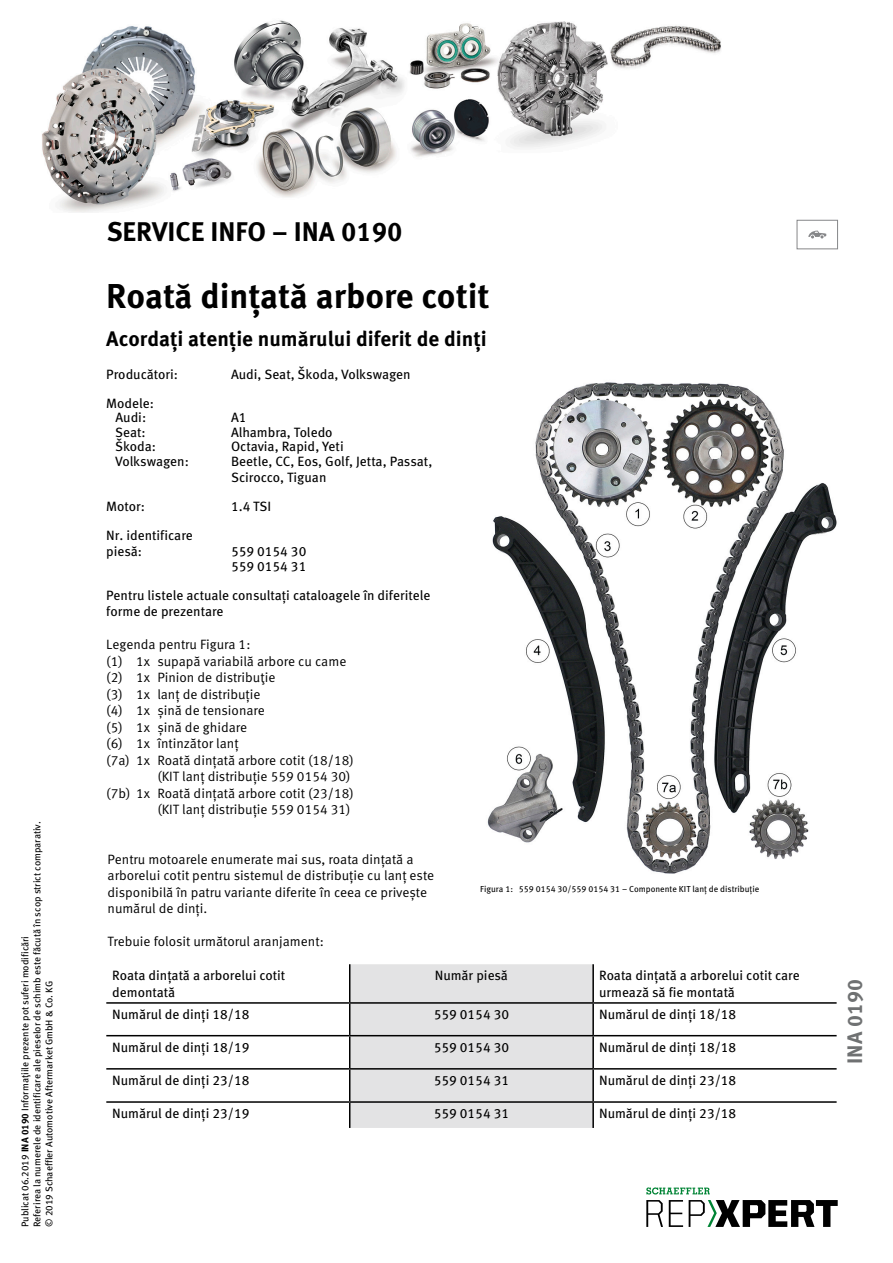
<style>
.page{position:relative;width:893px;height:1263px;background:#fff}
.page>*{position:absolute;margin:0;border:0;box-sizing:border-box;transform-origin:0 0}
.t1{font:700 34.5px "Meta Pro";color:#000}
.t2{font:700 27px "Meta Pro";color:#000}
.t3{font:700 21px "Meta Pro";color:#000}
.t4{font:700 21px "Meta Pro";color:#6f7172}
.t5{font:13.5px/16.5px "Meta Pro";color:#000}
.t6{font:13.5px/16.5px "Meta Pro Norm";color:#000}
.t7{font:9.75px/12px "Meta Pro";color:#000}
.t8{font:8.7px "Meta Pro";color:#000}
.s1{font-weight:700}
</style>
<div class="page">
<img style="left:487px;top:382px;width:350px;height:492px">
<hr style="left:592px;top:964px;width:2px;height:38px;background:#000">
<hr style="left:106px;top:1002px;width:244px;height:2px;background:#000">
<hr style="left:593px;top:1002px;width:244px;height:2px;background:#000">
<hr style="left:592px;top:1004px;width:2px;height:31px;background:#000">
<hr style="left:106px;top:1035px;width:244px;height:1px;background:#000">
<hr style="left:593px;top:1035px;width:244px;height:1px;background:#000">
<hr style="left:592px;top:1036px;width:2px;height:32px;background:#000">
<hr style="left:106px;top:1068px;width:244px;height:1px;background:#000">
<hr style="left:593px;top:1068px;width:244px;height:1px;background:#000">
<hr style="left:592px;top:1069px;width:2px;height:32px;background:#000">
<hr style="left:106px;top:1101px;width:244px;height:2px;background:#000">
<div style="left:349px;top:964px;width:244px;height:164px;background:#e3e3e4"></div>
<hr style="left:593px;top:1101px;width:244px;height:2px;background:#000">
<hr style="left:592px;top:1103px;width:2px;height:25px;background:#000">
<div style="left:797px;top:220px;width:41px;height:29px;border:1px solid #868789"></div>
<svg style="left:808px;top:231px;width:18px;height:7px"></svg>
<img style="left:42px;top:20px;width:679px;height:193px">
<svg style="left:646px;top:1200px;width:17px;height:27px"></svg>
<svg style="left:669px;top:1200px;width:14px;height:27px"></svg>
<svg style="left:689px;top:1200px;width:149px;height:27px"></svg>
<svg style="left:646px;top:1187px;width:64px;height:7px"></svg>
<p class="t7" style="left:19px;top:1227px;width:407px;rotate:-90deg">Publicat 06.2019 <span class="s1">INA 0190</span> Informaţiile prezente pot suferi modificări<br>Referirea la numerele de identificare ale pieselor de schimb este făcută în scop strict comparativ. © 2019 Schaeffler Automotive Aftermarket GmbH &amp; Co. KG</p>
<h2 class="t2" style="left:107px;top:210px;width:297px">SERVICE INFO – INA 0190</h2>
<h1 class="t1" style="left:106px;top:269px;width:385px">Roată dințată arbore cotit</h1>
<h3 class="t3" style="left:106px;top:323px;width:382px">Acordați atenție numărului diferit de dinți</h3>
<p class="t5" style="left:106px;top:365px;width:73px">Producători:</p>
<p class="t5" style="left:231px;top:365px;width:181px">Audi, Seat, Škoda, Volkswagen</p>
<p class="t5" style="left:106px;top:395px;width:49px;line-height:14.4px;text-align:center">Modele:<br>Audi:</p>
<p class="t5" style="left:231px;top:408px;width:17px">A1</p>
<p class="t5" style="left:115px;top:423px;width:32px">Seat:</p>
<p class="t5" style="left:231px;top:423px;width:103px">Alhambra, Toledo</p>
<p class="t5" style="left:115px;top:437px;width:42px">Škoda:</p>
<p class="t5" style="left:231px;top:437px;width:114px">Octavia, Rapid, Yeti</p>
<p class="t5" style="left:115px;top:452px;width:75px">Volkswagen:</p>
<p class="t5" style="left:231px;top:452px;width:203px">Beetle, CC, Eos, Golf, Jetta, Passat,<br>Scirocco, Tiguan</p>
<p class="t5" style="left:106px;top:497px;width:40px">Motor:</p>
<p class="t5" style="left:231px;top:497px;width:42px">1.4 TSI</p>
<p class="t5" style="left:106px;top:526px;width:88px">Nr. identificare piesă:</p>
<p class="t5" style="left:231px;top:543px;width:77px;line-height:14.4px">559 0154 30<br>559 0154 31</p>
<p class="t5" style="left:106px;top:586px;width:326px">Pentru listele actuale consultați cataloagele în diferitele forme de prezentare</p>
<p class="t6" style="left:106px;top:635px;width:146px">Legenda pentru Figura 1:</p>
<p class="t6" style="left:106px;top:652px;width:242px">(1) 1x supapă variabilă arbore cu came</p>
<p class="t6" style="left:106px;top:668px;width:171px">(2) 1x Pinion de distribuţie</p>
<p class="t6" style="left:106px;top:685px;width:156px">(3) 1x lanț de distribuție</p>
<p class="t6" style="left:106px;top:701px;width:160px">(4) 1x șină de tensionare</p>
<p class="t6" style="left:106px;top:718px;width:142px">(5) 1x șină de ghidare</p>
<p class="t6" style="left:106px;top:734px;width:134px">(6) 1x întinzător lanț</p>
<p class="t6" style="left:106px;top:751px;width:249px">(7a) 1x Roată dințată arbore cotit (18/18)</p>
<p class="t6" style="left:157px;top:767px;width:195px">(KIT lanț distribuție 559 0154 30)</p>
<p class="t6" style="left:106px;top:784px;width:249px">(7b) 1x Roată dințată arbore cotit (23/18)</p>
<p class="t6" style="left:157px;top:800px;width:195px">(KIT lanț distribuție 559 0154 31)</p>
<p class="t6" style="left:108px;top:850px;width:328px">Pentru motoarele enumerate mai sus, roata dințată a arborelui cotit pentru sistemul de distribuție cu lanț este disponibilă în patru variante diferite în ceea ce privește numărul de dinți.</p>
<p class="t6" style="left:108px;top:932px;width:218px">Trebuie folosit următorul aranjament:</p>
<p class="t8" style="left:480px;top:882px;width:281px">Figura 1: 559 0154 30/559 0154 31 – Componente KIT lanț de distribuție</p>
<p class="t5" style="left:112px;top:966px;width:175px">Roata dințată a arborelui cotit demontată</p>
<p class="t5" style="left:435px;top:966px;width:75px">Număr piesă</p>
<p class="t5" style="left:599px;top:966px;width:202px">Roata dințată a arborelui cotit care urmează să fie montată</p>
<p class="t5" style="left:112px;top:1005px;width:139px">Numărul de dinți 18/18</p>
<p class="t5" style="left:434px;top:1005px;width:77px">559 0154 30</p>
<p class="t5" style="left:599px;top:1005px;width:139px">Numărul de dinți 18/18</p>
<p class="t5" style="left:112px;top:1038px;width:139px">Numărul de dinți 18/19</p>
<p class="t5" style="left:434px;top:1038px;width:77px">559 0154 30</p>
<p class="t5" style="left:599px;top:1038px;width:139px">Numărul de dinți 18/18</p>
<p class="t5" style="left:112px;top:1071px;width:139px">Numărul de dinți 23/18</p>
<p class="t5" style="left:434px;top:1071px;width:77px">559 0154 31</p>
<p class="t5" style="left:599px;top:1071px;width:139px">Numărul de dinți 23/18</p>
<p class="t5" style="left:112px;top:1104px;width:139px">Numărul de dinți 23/19</p>
<p class="t5" style="left:434px;top:1104px;width:77px">559 0154 31</p>
<p class="t5" style="left:599px;top:1104px;width:139px">Numărul de dinți 23/18</p>
<h3 class="t4" style="left:838px;top:1064px;width:86px;rotate:-90deg">INA 0190</h3>
</div>
